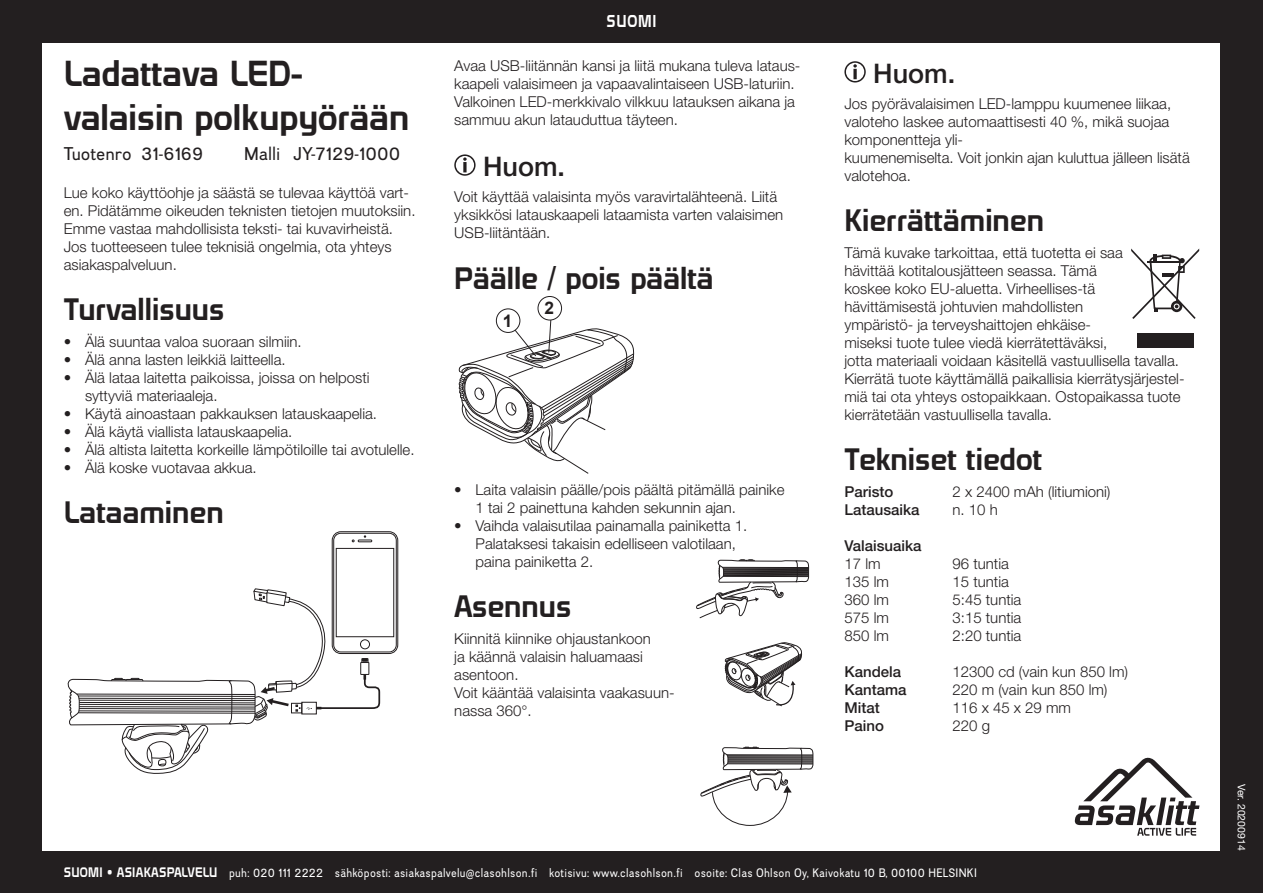
<style>
.page{position:relative;width:1263px;height:893px;background:#231f20}
.page>*{position:absolute;margin:0;border:0;box-sizing:border-box;transform-origin:0 0}
.Bruks_-_Inledande_be{font:31.5px/43.2px "Domyouji";color:#231f20}
.Bruks_-_Nytt_Avsnitt{font:27px "Domyouji";color:#231f20}
.Bruks_-_Nytt_Avsnitt-2{font:500 27px "Helvetica Neue LT Std";color:#231f20}
.Bruks_-_Inledande_Ar{font:18px "Divulge Rg";color:#231f20}
.t1{font:700 17.25px "Arial";color:#231f20}
.Bruks_-_Brödtext{font:300 15px/18px "Helvetica Neue LT Std";color:#231f20}
.Bruks_-_Brödtext-2{font:500 15px "Helvetica Neue LT Std";color:#231f20}
.t2{font:15px "Domyouji";letter-spacing:.05em;color:#fff;scale:.93 1}
.t3{font:12px "Divulge Rg";letter-spacing:.025em;color:#fff;scale:.93 1}
.t4{font:10.5px "Helvetica Neue LT Std";color:#fff}
.s1{font-family:"Domyouji"}
</style>
<div class="page">
<div style="left:43px;top:43px;width:1177px;height:807px;background:#fff"></div>
<svg style="left:1075px;top:758px;width:124px;height:78px"></svg>
<div style="left:333px;top:533px;width:63px;height:119px;border:1px solid #231f20;border-radius:7px"></div>
<div style="left:336px;top:548px;width:58px;height:89px;border:1px solid #231f20"></div>
<div style="left:332px;top:531px;width:66px;height:123px;border:1px solid #231f20;border-radius:9px"></div>
<svg style="left:67px;top:531px;width:314px;height:243px"></svg>
<svg style="left:454px;top:154px;width:22px;height:22px"></svg>
<div style="left:496px;top:308px;width:24px;height:25px;border:1px solid #231f20;border-radius:50%"></div>
<div style="left:537px;top:296px;width:25px;height:25px;border:1px solid #231f20;border-radius:50%"></div>
<svg style="left:458px;top:319px;width:177px;height:155px"></svg>
<svg style="left:844px;top:61px;width:22px;height:22px"></svg>
<svg style="left:853px;top:69px;width:4px;height:10px"></svg>
<svg style="left:725px;top:642px;width:77px;height:65px"></svg>
<svg style="left:700px;top:747px;width:113px;height:79px"></svg>
<svg style="left:696px;top:560px;width:113px;height:58px"></svg>
<svg style="left:1131px;top:248px;width:68px;height:71px"></svg>
<div style="left:1137px;top:333px;width:56px;height:14px;background:#231f20"></div>
<p class="Bruks_-_Inledande_be" style="left:64px;top:52px;width:347px">Ladattava LED&shy;valaisin polkupyörään</p>
<p class="Bruks_-_Inledande_Ar" style="left:64px;top:142px;width:141px">Tuotenro 31-6169</p>
<p class="Bruks_-_Inledande_Ar" style="left:244px;top:142px;width:158px">Malli JY-7129-1000</p>
<p class="Bruks_-_Brödtext" style="left:64px;top:183px;width:353px">Lue koko käyttöohje ja säästä se tulevaa käyttöä vart&shy;en. Pidätämme oikeuden teknisten tietojen muutoksiin.<br>Emme vastaa mahdollisista teksti- tai kuvavirheistä.<br>Jos tuotteeseen tulee teknisiä ongelmia, ota yhteys asiakaspalveluun.</p>
<p class="Bruks_-_Nytt_Avsnitt" style="left:64px;top:293px;width:162px">Turvallisuus</p>
<p class="Bruks_-_Brödtext" style="left:64px;top:332px;width:239px">• Älä suuntaa valoa suoraan silmiin.</p>
<p class="Bruks_-_Brödtext" style="left:64px;top:350px;width:223px">• Älä anna lasten leikkiä laitteella.</p>
<p class="Bruks_-_Brödtext" style="left:85px;top:368px;width:286px;text-indent:-21px">• Älä lataa laitetta paikoissa, joissa on helposti syttyviä materiaaleja.</p>
<p class="Bruks_-_Brödtext" style="left:64px;top:404px;width:315px">• Käytä ainoastaan pakkauksen latauskaapelia.</p>
<p class="Bruks_-_Brödtext" style="left:64px;top:422px;width:230px">• Älä käytä viallista latauskaapelia.</p>
<p class="Bruks_-_Brödtext" style="left:64px;top:440px;width:352px">• Älä altista laitetta korkeille lämpötiloille tai avotulelle.</p>
<p class="Bruks_-_Brödtext" style="left:64px;top:458px;width:194px">• Älä koske vuotavaa akkua.</p>
<p class="Bruks_-_Nytt_Avsnitt" style="left:64px;top:496px;width:161px">Lataaminen</p>
<p class="t2" style="left:607px;top:12px;width:55px">SUOMI</p>
<p class="Bruks_-_Brödtext" style="left:454px;top:57px;width:348px">Avaa USB-liitännän kansi ja liitä mukana tuleva lataus&shy;kaapeli valaisimeen ja vapaavalintaiseen USB-laturiin.<br>Valkoinen LED-merkkivalo vilkkuu latauksen aikana ja sammuu akun latauduttua täyteen.</p>
<p class="Bruks_-_Nytt_Avsnitt-2" style="left:483px;top:150px;width:83px">Huom.</p>
<p class="Bruks_-_Brödtext" style="left:454px;top:188px;width:330px">Voit käyttää valaisinta myös varavirtalähteenä. Liitä yksikkösi latauskaapeli lataamista varten valaisimen<br>USB-liitäntään.</p>
<p class="Bruks_-_Nytt_Avsnitt" style="left:454px;top:261px;width:261px">Päälle / pois päältä</p>
<p class="t1" style="left:503px;top:309px;width:11px">1</p>
<p class="t1" style="left:544px;top:296px;width:11px">2</p>
<p class="Bruks_-_Brödtext" style="left:476px;top:480px;width:310px;text-indent:-21px">• Laita valaisin päälle/pois päältä pitämällä painike<br>1 tai 2 painettuna kahden sekunnin ajan.</p>
<p class="Bruks_-_Brödtext" style="left:476px;top:516px;width:273px;text-indent:-21px">• Vaihda valaisutilaa painamalla painiketta 1.<br>Palataksesi takaisin edelliseen valotilaan, paina painiketta 2.</p>
<p class="Bruks_-_Nytt_Avsnitt" style="left:454px;top:589px;width:119px">Asennus</p>
<p class="Bruks_-_Brödtext" style="left:454px;top:629px;width:222px">Kiinnitä kiinnike ohjaustankoon<br>ja käännä valaisin haluamaasi asentoon.<br>Voit kääntää valaisinta vaakasuun&shy;nassa 360°.</p>
<p class="Bruks_-_Nytt_Avsnitt-2" style="left:873px;top:57px;width:83px">Huom.</p>
<p class="Bruks_-_Brödtext" style="left:844px;top:94px;width:347px">Jos pyörävalaisimen LED-lamppu kuumenee liikaa, valoteho laskee automaattisesti 40 %, mikä suojaa komponentteja yli-<br>kuumenemiselta. Voit jonkin ajan kuluttua jälleen lisätä valotehoa.</p>
<p class="Bruks_-_Nytt_Avsnitt" style="left:844px;top:204px;width:201px">Kierrättäminen</p>
<p class="Bruks_-_Brödtext" style="left:844px;top:243px;width:342px">Tämä kuvake tarkoittaa, että tuotetta ei saa<br>hävittää kotitalousjätteen seassa. Tämä<br>koskee koko EU-aluetta. Virheellises-tä hävittämisestä johtuvien mahdollisten<br>ympäristö- ja terveyshaittojen ehkäise-<br>miseksi tuote tulee viedä kierrätettäväksi,<br>jotta materiaali voidaan käsitellä vastuullisella tavalla.<br>Kierrätä tuote käyttämällä paikallisia kierrätysjärjestel&shy;miä tai ota yhteys ostopaikkaan. Ostopaikassa tuote kierrätetään vastuullisella tavalla.</p>
<p class="Bruks_-_Nytt_Avsnitt" style="left:844px;top:443px;width:199px">Tekniset tiedot</p>
<p class="Bruks_-_Brödtext-2" style="left:844px;top:483px;width:50px">Paristo</p>
<p class="Bruks_-_Brödtext" style="left:952px;top:482px;width:160px">2 x 2400 mAh (litiumioni)</p>
<p class="Bruks_-_Brödtext-2" style="left:844px;top:501px;width:77px">Latausaika</p>
<p class="Bruks_-_Brödtext" style="left:952px;top:500px;width:47px">n. 10 h</p>
<p class="Bruks_-_Brödtext-2" style="left:844px;top:537px;width:78px">Valaisuaika</p>
<p class="Bruks_-_Brödtext" style="left:844px;top:554px;width:38px">17 lm</p>
<p class="Bruks_-_Brödtext" style="left:952px;top:554px;width:58px">96 tuntia</p>
<p class="Bruks_-_Brödtext" style="left:844px;top:572px;width:46px">135 lm</p>
<p class="Bruks_-_Brödtext" style="left:952px;top:572px;width:58px">15 tuntia</p>
<p class="Bruks_-_Brödtext" style="left:844px;top:590px;width:46px">360 lm</p>
<p class="Bruks_-_Brödtext" style="left:952px;top:590px;width:70px">5:45 tuntia</p>
<p class="Bruks_-_Brödtext" style="left:844px;top:608px;width:46px">575 lm</p>
<p class="Bruks_-_Brödtext" style="left:952px;top:608px;width:70px">3:15 tuntia</p>
<p class="Bruks_-_Brödtext" style="left:844px;top:626px;width:46px">850 lm</p>
<p class="Bruks_-_Brödtext" style="left:952px;top:626px;width:70px">2:20 tuntia</p>
<p class="Bruks_-_Brödtext-2" style="left:844px;top:663px;width:58px">Kandela</p>
<p class="Bruks_-_Brödtext" style="left:952px;top:662px;width:177px">12300 cd (vain kun 850 lm)</p>
<p class="Bruks_-_Brödtext-2" style="left:844px;top:681px;width:63px">Kantama</p>
<p class="Bruks_-_Brödtext" style="left:952px;top:680px;width:157px">220 m (vain kun 850 lm)</p>
<p class="Bruks_-_Brödtext-2" style="left:844px;top:699px;width:37px">Mitat</p>
<p class="Bruks_-_Brödtext" style="left:952px;top:698px;width:120px">116 x 45 x 29 mm</p>
<p class="Bruks_-_Brödtext-2" style="left:844px;top:717px;width:41px">Paino</p>
<p class="Bruks_-_Brödtext" style="left:952px;top:716px;width:39px">220 g</p>
<p class="t3" style="left:64px;top:865px;width:983px"><span class="s1">SUOMI • ASIAKASPALVELU</span> puh: 020 111 2222 sähköposti: asiakaspalvelu@clasohlson.fi kotisivu: www.clasohlson.fi osoite: Clas Ohlson Oy, Kaivokatu 10 B, 00100 HELSINKI</p>
<p class="t4" style="left:1248px;top:784px;width:68px;rotate:90deg">Ver. 20200914</p>
</div>
